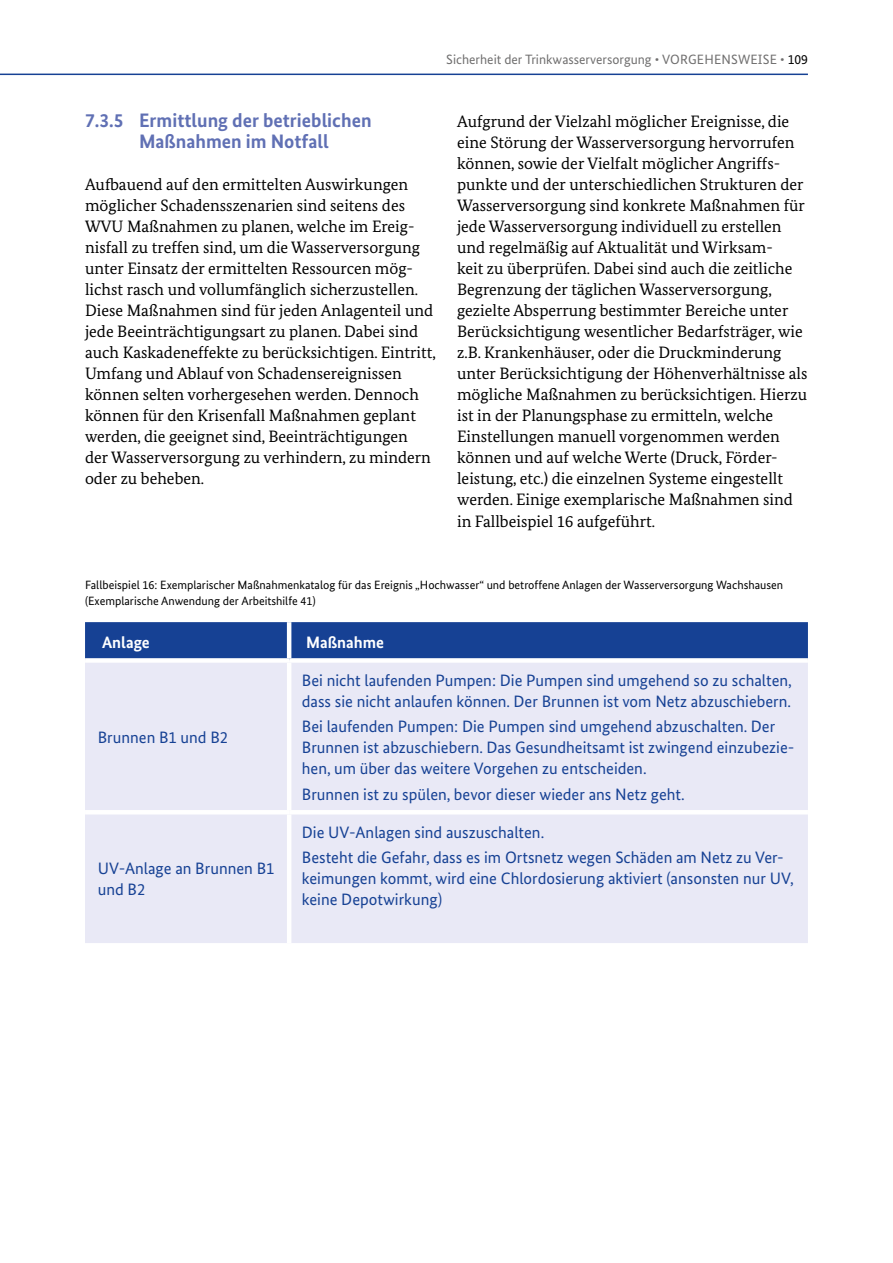
<style>
.page{position:relative;width:893px;height:1263px;background:#fff}
.page>*{position:absolute;margin:0;border:0;box-sizing:border-box;transform-origin:0 0}
.t1{font:700 19.5px/21px "Bundes Sans";color:#6070b4;text-align:center}
.t2{font:16.5px/21px "Bundes Serif";color:#000}
.t3{font:16.5px/21px "Bundes Sans";color:#164194}
.t4{font:700 16.5px "Bundes Sans";color:#fff}
.t5{font:13.5px "Bundes Sans";color:#706f6f}
.t6{font:13.5px "Bundes Sans";color:#000}
.t7{font:12px/15.8px "Bundes Sans";color:#000}
.s1{color:#706f6f}
</style>
<div class="page">
<hr style="left:0;top:74px;width:808px;height:1px;background:#164194">
<div style="left:85px;top:622px;width:723px;height:36px;background:#164194"></div>
<div style="left:85px;top:663px;width:723px;height:280px;background:#e9e9f6"></div>
<hr style="left:287px;top:622px;width:4px;height:36px;background:#fff">
<hr style="left:287px;top:663px;width:4px;height:147px;background:#fff">
<hr style="left:85px;top:810px;width:204px;height:4px;background:#fff">
<hr style="left:289px;top:810px;width:519px;height:4px;background:#fff">
<hr style="left:287px;top:814px;width:4px;height:129px;background:#fff">
<p class="t5" style="left:446px;top:51px;width:233px">Sicherheit der Trinkwasserversorgung • Vorgehensweise</p>
<p class="t6" style="left:780px;top:51px;width:29px"><span class="s1">•</span> 109</p>
<p class="t1" style="left:85px;top:110px;width:288px">7.3.5 Ermittlung der betrieblichen<br>Maßnahmen im Notfall</p>
<p class="t2" style="left:85px;top:174px;width:352px">Aufbauend auf den ermittelten Auswirkungen möglicher Schadensszenarien sind seitens des WVU Maßnahmen zu planen, welche im Ereig&shy;nisfall zu treffen sind, um die Wasserversorgung unter Einsatz der ermittelten Ressourcen mög&shy;lichst rasch und vollumfänglich sicherzustellen.<br>Diese Maßnahmen sind für jeden Anlagenteil und jede Beeinträchtigungsart zu planen. Dabei sind auch Kaskadeneffekte zu berücksichtigen. Eintritt, Umfang und Ablauf von Schadensereignissen können selten vorhergesehen werden. Dennoch können für den Krisenfall Maßnahmen geplant werden, die geeignet sind, Beeinträchtigungen<br>der Wasserversorgung zu verhindern, zu mindern oder zu beheben.</p>
<p class="t2" style="left:457px;top:111px;width:352px">Aufgrund der Vielzahl möglicher Ereignisse, die eine Störung der Wasserversorgung hervorrufen können, sowie der Vielfalt möglicher Angriffs&shy;punkte und der unterschiedlichen Strukturen der Wasserversorgung sind konkrete Maßnahmen für jede Wasserversorgung individuell zu erstellen und regelmäßig auf Aktualität und Wirksam-<br>keit zu überprüfen. Dabei sind auch die zeitliche Begrenzung der täglichen Wasserversorgung, gezielte Absperrung bestimmter Bereiche unter Berücksichtigung wesentlicher Bedarfsträger, wie z.B. Krankenhäuser, oder die Druckminderung unter Berücksichtigung der Höhenverhältnisse als mögliche Maßnahmen zu berücksichtigen. Hierzu ist in der Planungsphase zu ermitteln, welche Einstellungen manuell vorgenommen werden können und auf welche Werte (Druck, Förder&shy;leistung, etc.) die einzelnen Systeme eingestellt werden. Einige exemplarische Maßnahmen sind in Fallbeispiel 16 aufgeführt.</p>
<p class="t7" style="left:85px;top:577px;width:700px">Fallbeispiel 16: Exemplarischer Maßnahmenkatalog für das Ereignis „Hochwasser“ und betroffene Anlagen der Wasserversorgung Wachshausen (Exemplarische Anwendung der Arbeitshilfe 41)</p>
<p class="t4" style="left:102px;top:632px;width:49px">Anlage</p>
<p class="t4" style="left:306px;top:632px;width:79px">Maßnahme</p>
<p class="t3" style="left:98px;top:726px;width:132px">Brunnen B1 und B2</p>
<p class="t3" style="left:98px;top:857px;width:178px">UV-Anlage an Brunnen B1 und B2</p>
<p class="t3" style="left:302px;top:670px;width:491px">Bei nicht laufenden Pumpen: Die Pumpen sind umgehend so zu schalten, dass sie nicht anlaufen können. Der Brunnen ist vom Netz abzuschiebern.</p>
<p class="t3" style="left:302px;top:716px;width:494px">Bei laufenden Pumpen: Die Pumpen sind umgehend abzuschalten. Der<br>Brunnen ist abzuschiebern. Das Gesundheitsamt ist zwingend einzubezie&shy;hen, um über das weitere Vorgehen zu entscheiden.</p>
<p class="t3" style="left:302px;top:783px;width:384px">Brunnen ist zu spülen, bevor dieser wieder ans Netz geht.</p>
<p class="t3" style="left:302px;top:819px;width:483px;line-height:25.2px">Die UV-Anlagen sind auszuschalten.<br>Besteht die Gefahr, dass es im Ortsnetz wegen Schäden am Netz zu Ver-</p>
<p class="t3" style="left:302px;top:868px;width:493px">keimungen kommt, wird eine Chlordosierung aktiviert (ansonsten nur UV, keine Depotwirkung)</p>
</div>
